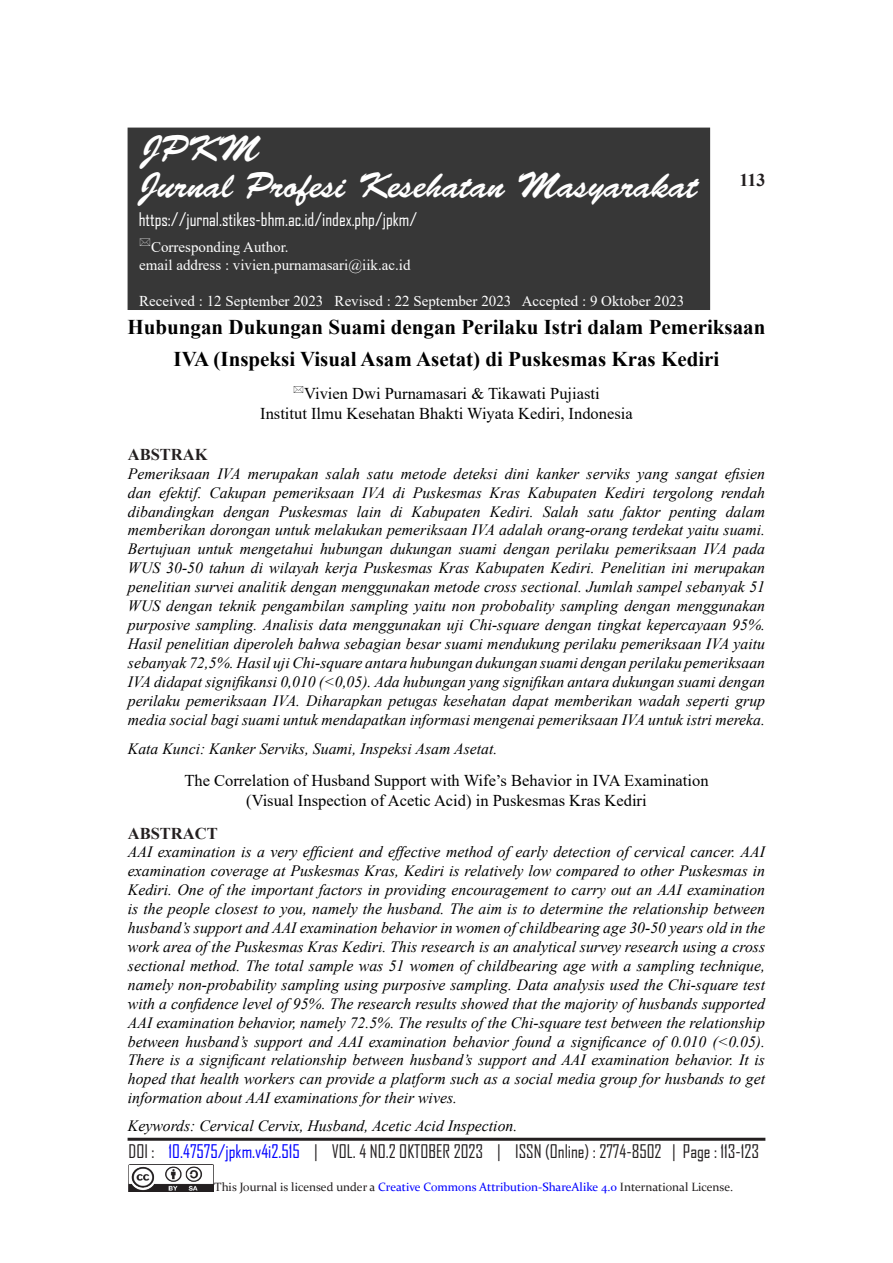
<style>
.page{position:relative;width:893px;height:1263px;background:#fff}
.page>*{position:absolute;margin:0;border:0;box-sizing:border-box;transform-origin:0 0}
.t1{font:36px "Brush Script Std";color:#fff}
.Judul{font:700 21px/32.4px "Times New Roman";color:#000;text-align:center}
.Keywords{font:18px "Agency FB";color:#231f20}
.t2{font:18px "Agency FB";color:#fff}
.t3{font:700 18px "Times New Roman";color:#231f20}
.Penulis{font:16.5px/19.8px "Times New Roman";color:#000;text-align:center}
.t4{font:700 16.5px "Times New Roman";color:#231f20}
.t5{font:italic 15.75px/18.9px "Times New Roman";color:#000;text-align:justify}
.t6{font:15px "Times New Roman";color:#fff}
.Keywords-2{font:12px "Constantia";color:#231f20}
.s1{color:#00f}
</style>
<div class="page">
<div style="left:128px;top:128px;width:582px;height:182px;background:#373737"></div>
<hr style="left:128px;top:1138px;width:637px;height:3px;background:#231f20">
<img style="left:129px;top:1164px;width:84px;height:28px">
<p class="t1" style="left:141px;top:129px;width:119px">JPKM</p>
<p class="t1" style="left:139px;top:166px;width:560px">Jurnal Profesi Kesehatan Masyarakat</p>
<p class="t2" style="left:139px;top:209px;width:280px">https://jurnal.stikes-bhm.ac.id/index.php/jpkm/</p>
<p class="t6" style="left:151px;top:236px;width:139px">Corresponding Author.</p>
<p class="t6" style="left:139px;top:254px;width:273px">email address : vivien.purnamasari@iik.ac.id</p>
<p class="t6" style="left:139px;top:290px;width:546px">Received : 12 September 2023 Revised : 22 September 2023 Accepted : 9 Oktober 2023</p>
<p class="t3" style="left:739px;top:167px;width:28px">113</p>
<p class="Judul" style="left:128px;top:310px;width:639px">Hubungan Dukungan Suami dengan Perilaku Istri dalam Pemeriksaan<br>IVA (Inspeksi Visual Asam Asetat) di Puskesmas Kras Kediri</p>
<p class="Penulis" style="left:304px;top:383px;width:297px">Vivien Dwi Purnamasari &amp; Tikawati Pujiasti</p>
<p class="Penulis" style="left:260px;top:403px;width:374px">Institut Ilmu Kesehatan Bhakti Wiyata Kediri, Indonesia</p>
<p class="t4" style="left:128px;top:442px;width:81px">ABSTRAK</p>
<p class="t5" style="left:128px;top:464px;width:639px">Pemeriksaan IVA merupakan salah satu metode deteksi dini kanker serviks yang sangat efisien dan efektif. Cakupan pemeriksaan IVA di Puskesmas Kras Kabupaten Kediri tergolong rendah dibandingkan dengan Puskesmas lain di Kabupaten Kediri. Salah satu faktor penting dalam memberikan dorongan untuk melakukan pemeriksaan IVA adalah orang-orang terdekat yaitu suami.<br>Bertujuan untuk mengetahui hubungan dukungan suami dengan perilaku pemeriksaan IVA pada WUS 30-50 tahun di wilayah kerja Puskesmas Kras Kabupaten Kediri. Penelitian ini merupakan penelitian survei analitik dengan menggunakan metode cross sectional. Jumlah sampel sebanyak 51<br>WUS dengan teknik pengambilan sampling yaitu non probobality sampling dengan menggunakan purposive sampling. Analisis data menggunakan uji Chi-square dengan tingkat kepercayaan 95%.<br>Hasil penelitian diperoleh bahwa sebagian besar suami mendukung perilaku pemeriksaan IVA yaitu sebanyak 72,5%. Hasil uji Chi-square antara hubungan dukungan suami dengan perilaku pemeriksaan IVA didapat signifikansi 0,010 (&lt;0,05). Ada hubungan yang signifikan antara dukungan suami dengan perilaku pemeriksaan IVA. Diharapkan petugas kesehatan dapat memberikan wadah seperti grup media social bagi suami untuk mendapatkan informasi mengenai pemeriksaan IVA untuk istri mereka.</p>
<p class="t5" style="left:128px;top:738px;width:371px">Kata Kunci: Kanker Serviks, Suami, Inspeksi Asam Asetat.</p>
<p class="Penulis" style="left:184px;top:770px;width:526px">The Correlation of Husband Support with Wife’s Behavior in IVA Examination (Visual Inspection of Acetic Acid) in Puskesmas Kras Kediri</p>
<p class="t4" style="left:128px;top:821px;width:91px">ABSTRACT</p>
<p class="t5" style="left:128px;top:842px;width:639px">AAI examination is a very efficient and effective method of early detection of cervical cancer. AAI examination coverage at Puskesmas Kras, Kediri is relatively low compared to other Puskesmas in Kediri. One of the important factors in providing encouragement to carry out an AAI examination is the people closest to you, namely the husband. The aim is to determine the relationship between husband’s support and AAI examination behavior in women of childbearing age 30-50 years old in the work area of the Puskesmas Kras Kediri. This research is an analytical survey research using a cross sectional method. The total sample was 51 women of childbearing age with a sampling technique, namely non-probability sampling using purposive sampling. Data analysis used the Chi-square test with a confidence level of 95%. The research results showed that the majority of husbands supported AAI examination behavior, namely 72.5%. The results of the Chi-square test between the relationship between husband’s support and AAI examination behavior found a significance of 0.010 (&lt;0.05).<br>There is a significant relationship between husband’s support and AAI examination behavior. It is hoped that health workers can provide a platform such as a social media group for husbands to get information about AAI examinations for their wives.</p>
<p class="t5" style="left:128px;top:1115px;width:391px">Keywords: Cervical Cervix, Husband, Acetic Acid Inspection.</p>
<p class="Keywords" style="left:129px;top:1140px;width:632px">DOI : <span class="s1">10.47575/jpkm.v4i2.515</span> | VOL. 4 NO.2 OKTOBER 2023 | ISSN (Online) : 2774-8502 | Page : 113-123</p>
<p class="Keywords-2" style="left:214px;top:1179px;width:520px">This Journal is licensed under a <span class="s1">Creative Commons Attribution-ShareAlike 4.0</span> International License.</p>
</div>
